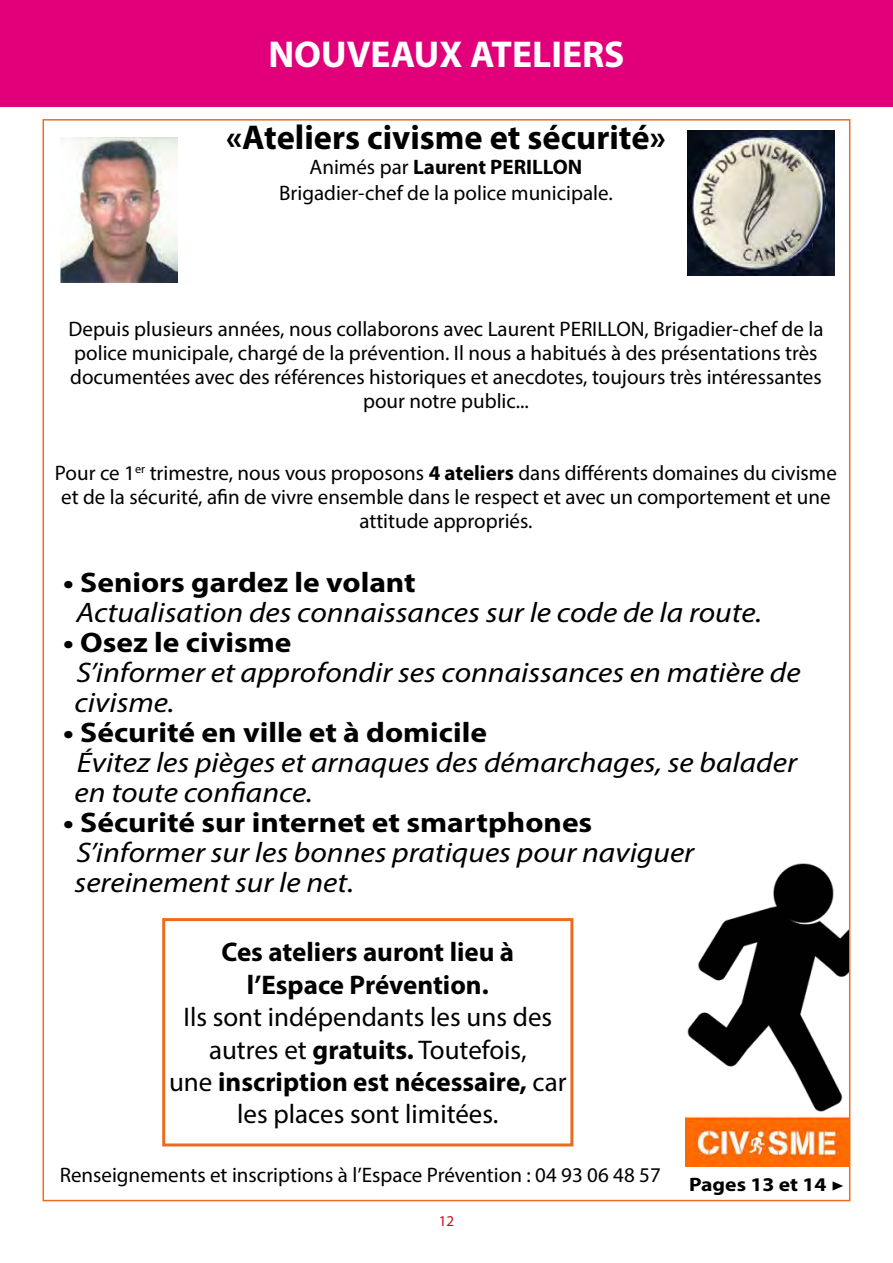
<style>
.page{position:relative;width:893px;height:1263px;background:#fff}
.page>*{position:absolute;margin:0;border:0;box-sizing:border-box;transform-origin:0 0}
.t1{font:700 37.5px "Myriad Pro";color:#fff}
.t2{font:700 34.5px "Myriad Pro";color:#000}
.t3{font:italic 28.35px/30px "Myriad Pro";color:#000;scale:1.11 1}
.t4{font:700 28.35px "Myriad Pro";color:#000;scale:1.11 1}
.t5{font:27px/32.4px "Myriad Pro";color:#000;text-align:center}
.t6{font:700 27px/32.4px "Myriad Pro";color:#000;text-align:center}
.t7{font:21px/24px "Myriad Pro";color:#000;text-align:center}
.t8{font:700 19.5px "Myriad Pro";color:#000;scale:1.11 1}
.t9{font:15px "Myriad Pro";color:#cd071e}
.s1{font-weight:700}
.s2{font-family:"Minion Pro";font-weight:400}
</style>
<div class="page">
<img style="left:685px;top:863px;width:162px;height:304px">
<div style="left:0;top:0;width:893px;height:106px;background:#e2007a"></div>
<img style="left:60px;top:137px;width:118px;height:145px">
<img style="left:687px;top:131px;width:147px;height:145px">
<div style="left:162px;top:918px;width:411px;height:228px;border:3px solid #eb6c1e"></div>
<h1 class="t1" style="left:268px;top:30px;width:358px">NOUVEAUX ATELIERS</h1>
<h2 class="t2" style="left:226px;top:115px;width:441px">«Ateliers civisme et sécurité»</h2>
<p class="t7" style="left:279px;top:154px;width:335px;line-height:25.2px">Animés par <span class="s1">Laurent PERILLON<br></span>Brigadier-chef de la police municipale.</p>
<p class="t7" style="left:68px;top:317px;width:756px">Depuis plusieurs années, nous collaborons avec Laurent PERILLON, Brigadier-chef de la police municipale, chargé de la prévention. Il nous a habitués à des présentations très documentées avec des références historiques et anecdotes, toujours très intéressantes pour notre public...</p>
<p class="t7" style="left:55px;top:461px;width:783px">Pour ce 1<sup>er</sup> trimestre, nous vous proposons <span class="s1">4 ateliers</span> dans différents domaines du civisme et de la sécurité, afin de vivre ensemble dans le respect et avec un comportement et une attitude appropriés.</p>
<h3 class="t4" style="left:63px;top:564px;width:319px">• Seniors gardez le volant</h3>
<h3 class="t3" style="left:77px;top:597px;width:619px">Actualisation des connaissances sur le code de la route.</h3>
<h3 class="t4" style="left:63px;top:624px;width:207px">• Osez le civisme</h3>
<h3 class="t3" style="left:75px;top:657px;width:656px">S’informer et approfondir ses connaissances en matière de civisme.</h3>
<h3 class="t4" style="left:63px;top:714px;width:383px">• Sécurité en ville et à domicile</h3>
<h3 class="t3" style="left:75px;top:747px;width:652px">Évitez les pièges et arnaques des démarchages, se balader en toute confiance.</h3>
<h3 class="t4" style="left:63px;top:804px;width:478px">• Sécurité sur internet et smartphones</h3>
<h3 class="t3" style="left:75px;top:837px;width:560px">S’informer sur les bonnes pratiques pour naviguer sereinement sur le net.</h3>
<p class="t6" style="left:221px;top:935px;width:294px">Ces ateliers auront lieu à l’Espace Prévention.</p>
<p class="t5" style="left:169px;top:1000px;width:399px">Ils sont indépendants les uns des autres et <span class="s1">gratuits.</span> Toutefois,<br>une <span class="s1">inscription est nécessaire,</span> car les places sont limitées.</p>
<p class="t7" style="left:60px;top:1162px;width:603px">Renseignements et inscriptions à l’Espace Prévention : 04 93 06 48 57</p>
<p class="t9" style="left:439px;top:1212px;width:17px">12</p>
<p class="t8" style="left:689px;top:1172px;width:141px">Pages 13 et 14 <span class="s2">▶</span></p>
</div>
